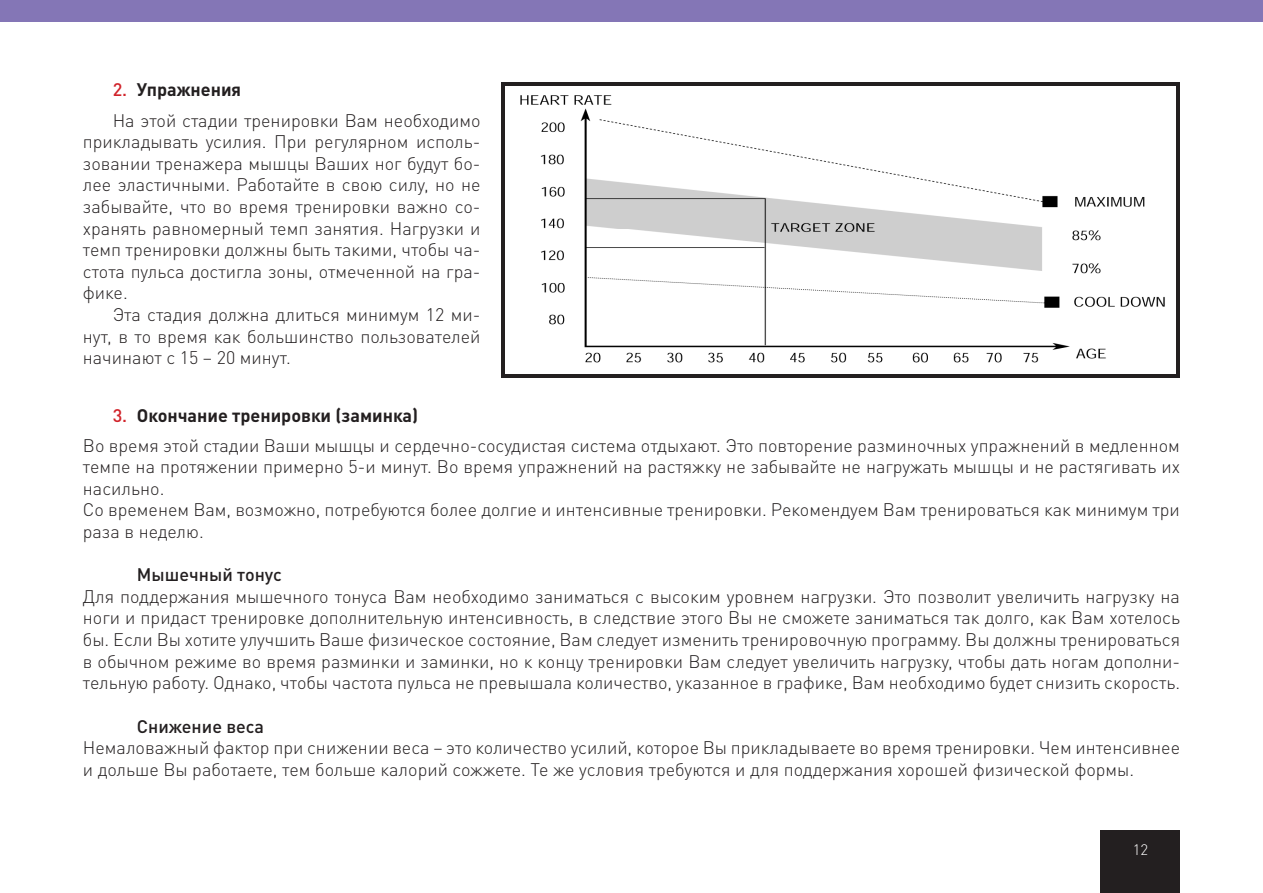
<style>
.page{position:relative;width:1263px;height:893px;background:#fff}
.page>*{position:absolute;margin:0;border:0;box-sizing:border-box;transform-origin:0 0}
.t1{font:300 18px/21.6px "DIN Pro";color:#231f20}
.t2{font:500 18px "DIN Pro";color:#231f20}
.t3{font:300 15px "DIN Pro";color:#fff}
.s1{font-weight:500;color:#d1232a}
.s2{font-weight:700}
</style>
<div class="page">
<div style="left:0;top:0;width:1263px;height:21px;background:#8476b6"></div>
<div style="left:1101px;top:831px;width:79px;height:62px;background:#231f20"></div>
<img style="left:520px;top:95px;width:645px;height:268px">
<hr style="left:502px;top:83px;width:678px;height:3px;background:#231f20">
<hr style="left:502px;top:86px;width:3px;height:288px;background:#231f20">
<hr style="left:1177px;top:86px;width:3px;height:288px;background:#231f20">
<hr style="left:502px;top:374px;width:678px;height:3px;background:#231f20">
<p class="t1" style="left:113px;top:73px;width:369px;line-height:30.2px"><span class="s1">2.</span> <span class="s2">Упражнения<br></span>На этой стадии тренировки Вам необходимо</p>
<p class="t1" style="left:83px;top:129px;width:399px;text-align:justify">прикладывать усилия. При регулярном исполь&shy;зовании тренажера мышцы Ваших ног будут бо&shy;лее эластичными. Работайте в свою силу, но не забывайте, что во время тренировки важно со&shy;хранять равномерный темп занятия. Нагрузки и темп тренировки должны быть такими, чтобы ча&shy;стота пульса достигла зоны, отмеченной на гра&shy;фике.</p>
<p class="t1" style="left:83px;top:302px;width:399px;text-align:justify;text-indent:30px">Эта стадия должна длиться минимум 12 ми&shy;нут, в то время как большинство пользователей начинают с 15 – 20 минут.</p>
<p class="t1" style="left:83px;top:398px;width:1098px;line-height:30.2px;text-indent:30px"><span class="s1">3.</span> <span class="s2">Окончание тренировки (заминка)<br></span>Во время этой стадии Ваши мышцы и сердечно-сосудистая система отдыхают. Это повторение разминочных упражнений в медленном</p>
<p class="t1" style="left:83px;top:454px;width:1099px">темпе на протяжении примерно 5-и минут. Во время упражнений на растяжку не забывайте не нагружать мышцы и не растягивать их насильно.<br>Со временем Вам, возможно, потребуются более долгие и интенсивные тренировки. Рекомендуем Вам тренироваться как минимум три раза в неделю.</p>
<p class="t2" style="left:137px;top:560px;width:146px">Мышечный тонус</p>
<p class="t1" style="left:83px;top:584px;width:1099px;text-align:justify">Для поддержания мышечного тонуса Вам необходимо заниматься с высоким уровнем нагрузки. Это позволит увеличить нагрузку на ноги и придаст тренировке дополнительную интенсивность, в следствие этого Вы не сможете заниматься так долго, как Вам хотелось бы. Если Вы хотите улучшить Ваше физическое состояние, Вам следует изменить тренировочную программу. Вы должны тренироваться в обычном режиме во время разминки и заминки, но к концу тренировки Вам следует увеличить нагрузку, чтобы дать ногам дополни&shy;тельную работу. Однако, чтобы частота пульса не превышала количество, указанное в графике, Вам необходимо будет снизить скорость.</p>
<p class="t2" style="left:137px;top:711px;width:129px">Снижение веса</p>
<p class="t1" style="left:83px;top:735px;width:1099px">Немаловажный фактор при снижении веса – это количество усилий, которое Вы прикладываете во время тренировки. Чем интенсивнее и дольше Вы работаете, тем больше калорий сожжете. Те же условия требуются и для поддержания хорошей физической формы.</p>
<p class="t3" style="left:1133px;top:838px;width:17px">12</p>
</div>
